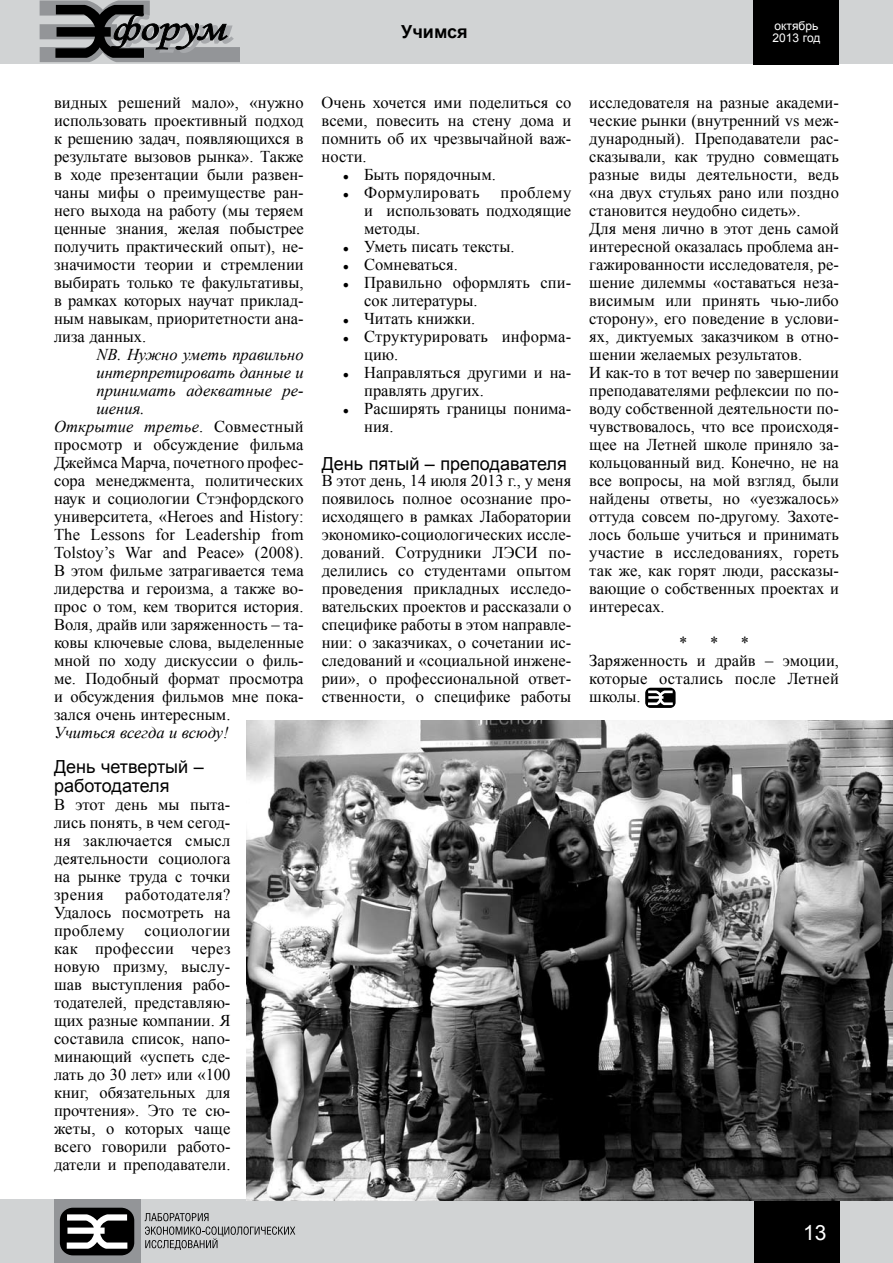
<style>
.page{position:relative;width:893px;height:1263px;background:#fff}
.page>*{position:absolute;margin:0;border:0;box-sizing:border-box;transform-origin:0 0}
.t1{font:21px "Arial";color:#fff}
.t2{font:18px/19.5px "Arial";color:#000}
.t3{font:700 18px "Arial";color:#000}
.t4{font:16.5px/18px "Times New Roman";color:#000;text-align:justify}
.t5{font:italic 16.5px "Times New Roman";color:#000}
.t6{font:16.5px "Times New Roman";letter-spacing:.025em;color:#000}
.t7{font:12px/12px "Arial";color:#fff}
.s1{font-style:normal}
.s2{font-size:18px}
</style>
<div class="page">
<div style="left:0;top:0;width:893px;height:64px;background:#d1d3d4"></div>
<div style="left:0;top:1199px;width:893px;height:64px;background:#d1d3d4"></div>
<div style="left:754px;top:0;width:85px;height:64px;background:#000"></div>
<div style="left:754px;top:1199px;width:85px;height:64px;background:#000"></div>
<svg style="left:40px;top:0;width:199px;height:62px"></svg>
<div style="left:54px;top:1199px;width:86px;height:64px;background:#939598"></div>
<svg style="left:145px;top:1213px;width:150px;height:37px"></svg>
<div style="left:60px;top:1208px;width:74px;height:47px;background:#000;border-radius:13px"></div>
<svg style="left:67px;top:1214px;width:60px;height:35px"></svg>
<svg style="left:645px;top:688px;width:31px;height:20px"></svg>
<svg style="left:648px;top:690px;width:25px;height:15px"></svg>
<img style="left:246px;top:720px;width:647px;height:480px">
<p class="t3" style="left:401px;top:20px;width:68px">Учимся</p>
<p class="t7" style="left:772px;top:20px;width:49px">октябрь<br>2013 год</p>
<p class="t4" style="left:54px;top:93px;width:251px">видных решений мало», «нужно использовать проективный подход к решению задач, появляющихся в результате вызовов рынка». Также в ходе презентации были развен&shy;чаны мифы о преимуществе ран&shy;него выхода на работу (мы теряем ценные знания, желая побыстрее получить практический опыт), не&shy;значимости теории и стремлении выбирать только те факультативы, в рамках которых научат приклад&shy;ным навыкам, приоритетности ана&shy;лиза данных.</p>
<p class="t5" style="left:97px;top:343px;width:209px">NB. Нужно уметь правильно</p>
<p class="t5" style="left:97px;top:361px;width:209px">интерпретировать данные и</p>
<p class="t5" style="left:97px;top:379px;width:209px">принимать адекватные ре-</p>
<p class="t5" style="left:97px;top:397px;width:50px">шения.</p>
<p class="t5" style="left:54px;top:415px;width:251px">Открытие третье<span class="s1">. Совместный</span></p>
<p class="t4" style="left:54px;top:435px;width:251px">просмотр и обсуждение фильма</p>
<p class="t4" style="left:54px;top:453px;width:251px">Джеймса Марча, почетного профес-</p>
<p class="t4" style="left:54px;top:471px;width:251px">сора менеджмента, политических</p>
<p class="t4" style="left:54px;top:489px;width:251px">наук и социологии Стэнфордского</p>
<p class="t4" style="left:54px;top:507px;width:251px">университета, «Heroes and History:</p>
<p class="t4" style="left:54px;top:525px;width:251px">The Lessons for Leadership from</p>
<p class="t4" style="left:54px;top:543px;width:251px">Tolstoy’s War and Peace» (2008).</p>
<p class="t4" style="left:54px;top:561px;width:251px">В этом фильме затрагивается тема</p>
<p class="t4" style="left:54px;top:579px;width:251px">лидерства и героизма, а также во-</p>
<p class="t4" style="left:54px;top:597px;width:251px">прос о том, кем творится история.</p>
<p class="t4" style="left:54px;top:615px;width:251px">Воля, драйв или заряженность – та-</p>
<p class="t4" style="left:54px;top:633px;width:251px">ковы ключевые слова, выделенные</p>
<p class="t4" style="left:54px;top:651px;width:251px">мной по ходу дискуссии о филь-</p>
<p class="t4" style="left:54px;top:669px;width:251px">ме. Подобный формат просмотра</p>
<p class="t4" style="left:54px;top:687px;width:251px">и обсуждения фильмов мне пока-</p>
<p class="t4" style="left:54px;top:705px;width:178px">зался очень интересным.</p>
<p class="t5" style="left:54px;top:721px;width:176px">Учиться всегда и всюду!</p>
<p class="t2" style="left:54px;top:757px;width:151px">День четвертый – работодателя</p>
<p class="t4" style="left:54px;top:795px;width:178px">В этот день мы пыта&shy;лись понять, в чем сегод&shy;ня заключается смысл деятельности социолога на рынке труда с точки зрения</p>
<p class="t4" style="left:54px;top:885px;width:178px;text-indent:71px">работодателя?<br>Удалось посмотреть на проблему социологии как профессии через новую призму, выслу&shy;шав выступления рабо&shy;тодателей, представляю&shy;щих разные компании. Я составила список, напо&shy;минающий «успеть сде&shy;лать до 30 лет» или «100 книг, обязательных для прочтения». Это те сю&shy;жеты, о которых чаще всего говорили работо&shy;датели и преподаватели.</p>
<p class="t4" style="left:322px;top:93px;width:251px">Очень хочется ими поделиться со всеми, повесить на стену дома и помнить об их чрезвычайной важ&shy;ности.</p>
<p class="t4" style="left:343px;top:165px;width:155px"><span class="s2">•</span> Быть порядочным.</p>
<p class="t6" style="left:343px;top:181px;width:138px"><span class="s2">•</span> Формулировать</p>
<p class="t4" style="left:364px;top:183px;width:209px;text-indent:136px">проблему и использовать подходящие методы.</p>
<p class="t4" style="left:343px;top:237px;width:173px"><span class="s2">•</span> Уметь писать тексты.</p>
<p class="t4" style="left:343px;top:255px;width:117px"><span class="s2">•</span> Сомневаться.</p>
<p class="t4" style="left:364px;top:273px;width:209px;text-indent:-21px"><span class="s2">•</span> Правильно оформлять спи&shy;сок литературы.</p>
<p class="t4" style="left:343px;top:309px;width:134px"><span class="s2">•</span> Читать книжки.</p>
<p class="t4" style="left:364px;top:327px;width:209px;text-indent:-21px"><span class="s2">•</span> Структурировать информа&shy;цию.</p>
<p class="t4" style="left:364px;top:363px;width:209px;text-indent:-21px"><span class="s2">•</span> Направляться другими и на&shy;правлять других.</p>
<p class="t4" style="left:364px;top:399px;width:209px;text-indent:-21px"><span class="s2">•</span> Расширять границы понима&shy;ния.</p>
<p class="t2" style="left:322px;top:454px;width:247px">День пятый – преподавателя</p>
<p class="t4" style="left:322px;top:471px;width:251px">В этот день, 14 июля 2013 г., у меня появилось полное осознание про&shy;исходящего в рамках Лаборатории экономико-социологических иссле&shy;дований. Сотрудники ЛЭСИ по&shy;делились со студентами опытом проведения прикладных исследо&shy;вательских проектов и рассказали о специфике работы в этом направле&shy;нии: о заказчиках, о сочетании ис&shy;следований и «социальной инжене&shy;рии», о профессиональной ответ&shy;ственности, о специфике работы</p>
<p class="t4" style="left:589px;top:93px;width:251px;text-align:left">исследователя на разные академи&shy;ческие рынки (внутренний vs меж&shy;дународный). Преподаватели рас&shy;сказывали, как трудно совмещать разные виды деятельности, ведь «на двух стульях рано или поздно становится неудобно сидеть».<br>Для меня лично в этот день самой интересной оказалась проблема ан&shy;гажированности исследователя, ре&shy;шение дилеммы «оставаться неза&shy;висимым или принять чью-либо сторону», его поведение в услови&shy;ях, диктуемых заказчиком в отно&shy;шении желаемых результатов.<br>И как-то в тот вечер по завершении преподавателями рефлексии по по&shy;воду собственной деятельности по&shy;чувствовалось, что все происходя&shy;щее на Летней школе приняло за&shy;кольцованный вид. Конечно, не на все вопросы, на мой взгляд, были найдены ответы, но «уезжалось» оттуда совсем по-другому. Захоте&shy;лось больше учиться и принимать участие в исследованиях, гореть так же, как горят люди, рассказы&shy;вающие о собственных проектах и интересах.</p>
<p class="t4" style="left:679px;top:633px;width:41px">* *</p>
<p class="t4" style="left:589px;top:633px;width:251px;text-align:left;text-indent:152px">*<br>Заряженность и драйв – эмоции, которые остались после Летней школы.</p>
<p class="t1" style="left:803px;top:1218px;width:25px">13</p>
</div>
